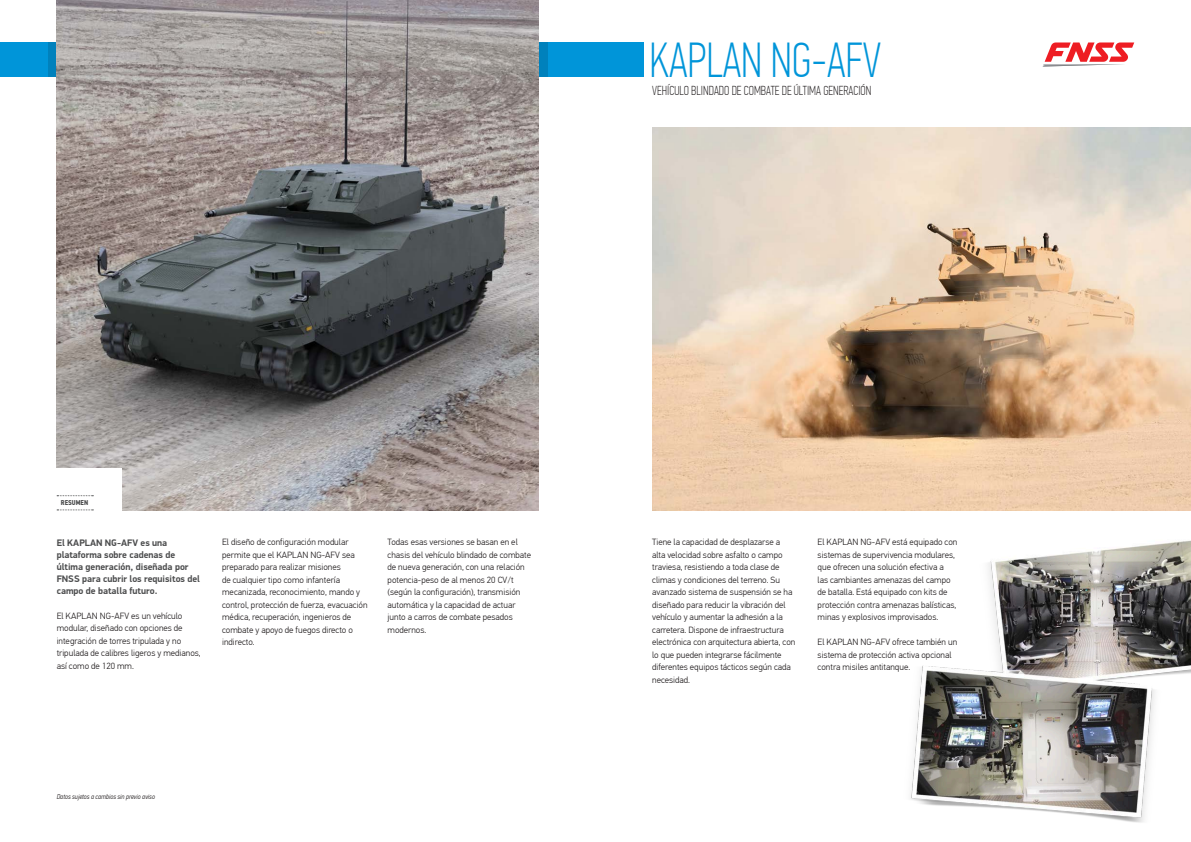
<style>
.page{position:relative;width:1191px;height:842px;background:#fff}
.page>*{position:absolute;margin:0;border:0;box-sizing:border-box;transform-origin:0 0}
.Arac_Adi_TR{font:100 49px "PF Din Text Comp Pro";color:#0095d9}
.Arac_Adi_Alt_Baslik{font:100 13px "PF Din Text Comp Pro";color:#231f20}
.Paragraf_Bold_ESP{font:700 9.5px/12px "PF Din Display Pro";color:#4b4c4d}
.Paragraf_ESP{font:300 9px/12.5px "PF Din Text Pro";color:#231f20}
.Teknik_Ozellikler_Sa{font:italic 300 7px "PF Din Text Cond Pro";color:#231f20}
.Genel_Bakiş_ENG{font:700 7px "PF Din Text Cond Pro";color:#4b4c4d}
</style>
<div class="page">
<img style="left:652px;top:128px;width:539px;height:382px">
<img style="left:910px;top:540px;width:281px;height:283px">
<div style="left:0;top:43px;width:643px;height:34px;background:#0095d9"></div>
<svg style="left:48px;top:43px;width:499px;height:34px"></svg>
<img style="left:57px;top:0;width:482px;height:510px">
<svg style="left:1042px;top:42px;width:92px;height:25px"></svg>
<div style="left:50px;top:468px;width:72px;height:49px;background:#fff"></div>
<svg style="left:57px;top:495px;width:36px;height:1px"></svg>
<svg style="left:57px;top:509px;width:36px;height:1px"></svg>
<p class="Arac_Adi_TR" style="left:649px;top:32px;width:233px">KAPLAN NG-AFV</p>
<p class="Arac_Adi_Alt_Baslik" style="left:652px;top:83px;width:221px">VEHÍCULO BLINDADO DE COMBATE DE ÚLTIMA GENERACIÓN</p>
<p class="Genel_Bakiş_ENG" style="left:61px;top:499px;width:29px">RESUMEN</p>
<p class="Paragraf_Bold_ESP" style="left:57px;top:537px;width:145px">El KAPLAN NG-AFV es una plataforma sobre cadenas de última generación, diseñada por<br>FNSS para cubrir los requisitos del campo de batalla futuro.</p>
<p class="Paragraf_ESP" style="left:57px;top:610px;width:146px">El KAPLAN NG-AFV es un vehículo modular, diseñado con opciones de integración de torres tripulada y no tripulada de calibres ligeros y medianos, así como de 120 mm.</p>
<p class="Paragraf_ESP" style="left:222px;top:536px;width:147px">El diseño de configuración modular permite que el KAPLAN NG-AFV sea preparado para realizar misiones<br>de cualquier tipo como infantería mecanizada, reconocimiento, mando y control, protección de fuerza, evacuación médica, recuperación, ingenieros de combate y apoyo de fuegos directo o indirecto.</p>
<p class="Paragraf_ESP" style="left:387px;top:536px;width:145px">Todas esas versiones se basan en el chasis del vehículo blindado de combate de nueva generación, con una relación potencia-peso de al menos 20 CV/t (según la configuración), transmisión automática y la capacidad de actuar junto a carros de combate pesados modernos.</p>
<p class="Paragraf_ESP" style="left:652px;top:536px;width:145px">Tiene la capacidad de desplazarse a alta velocidad sobre asfalto o campo traviesa, resistiendo a toda clase de climas y condiciones del terreno. Su avanzado sistema de suspensión se ha diseñado para reducir la vibración del vehículo y aumentar la adhesión a la carretera. Dispone de infraestructura electrónica con arquitectura abierta, con lo que pueden integrarse fácilmente diferentes equipos tácticos según cada necesidad.</p>
<p class="Paragraf_ESP" style="left:817px;top:536px;width:141px">El KAPLAN NG-AFV está equipado con sistemas de supervivencia modulares, que ofrecen una solución efectiva a<br>las cambiantes amenazas del campo de batalla. Está equipado con kits de protección contra amenazas balísticas, minas y explosivos improvisados.</p>
<p class="Paragraf_ESP" style="left:817px;top:636px;width:141px">El KAPLAN NG-AFV ofrece también un sistema de protección activa opcional contra misiles antitanque.</p>
<p class="Teknik_Ozellikler_Sa" style="left:57px;top:793px;width:100px">Datos sujetos a cambios sin previo aviso</p>
</div>
